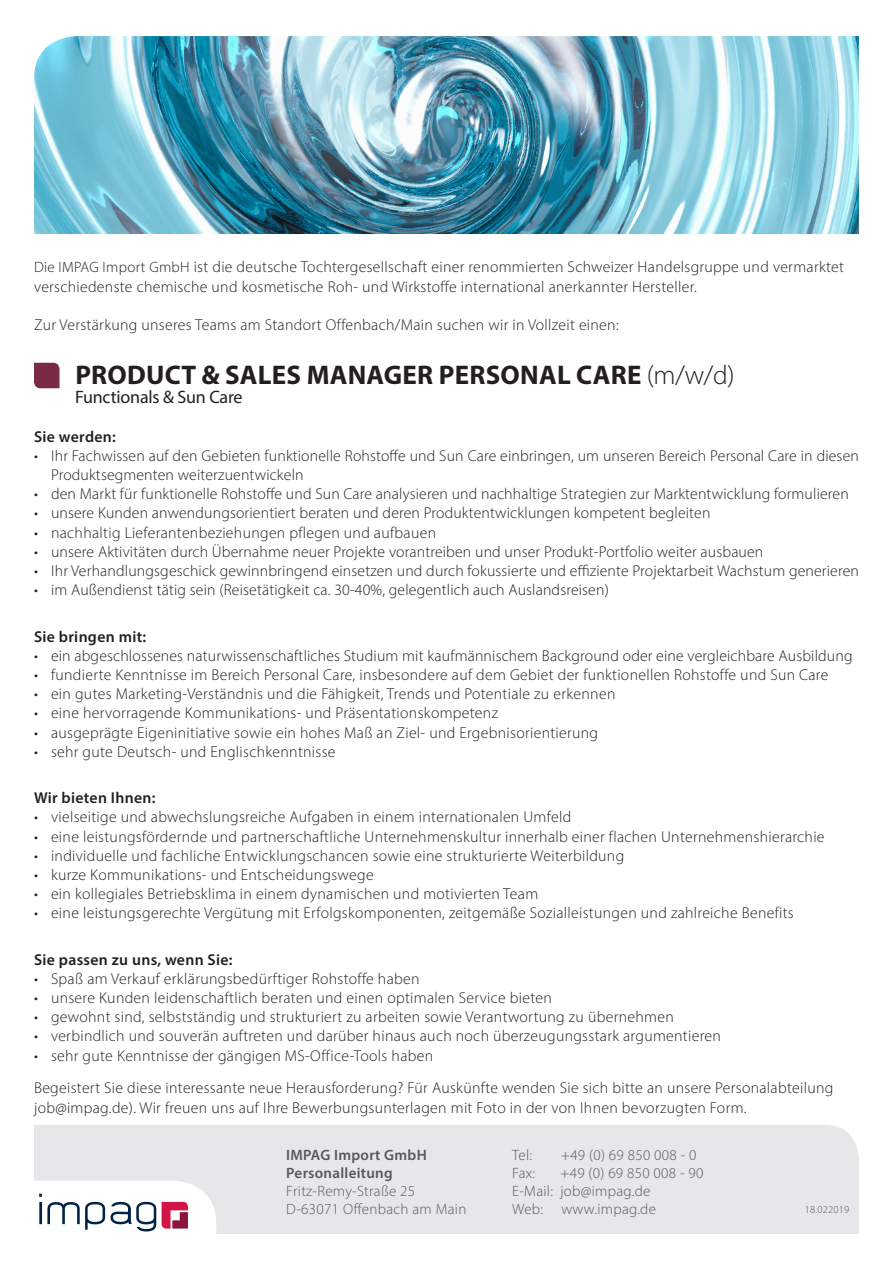
<style>
.page{position:relative;width:893px;height:1268px;background:#fff}
.page>*{position:absolute;margin:0;border:0;box-sizing:border-box;transform-origin:0 0}
.t1{font:700 27px "Myriad Pro";letter-spacing:.01em;color:#231f20}
.t2{font:18px "Myriad Pro";letter-spacing:-.01em;color:#231f20}
.t3{font:300 15.75px/19.2px "Myriad Pro";letter-spacing:.02em;color:#231f20}
.t4{font:600 15.75px "Myriad Pro";letter-spacing:.02em;color:#231f20}
.t5{font:300 15px "Myriad Pro";letter-spacing:.02em;color:#57585a}
.t6{font:600 15px "Myriad Pro";letter-spacing:.02em;color:#57585a}
.t7{font:300 10.5px "Myriad Pro";letter-spacing:.02em;color:#57585a}
.s1{font-size:15px}
.s2{font-weight:300}
</style>
<div class="page">
<div style="left:34px;top:1125px;width:825px;height:108px;background:#e6e7e9"></div>
<svg style="left:34px;top:362px;width:26px;height:26px"></svg>
<img style="left:34px;top:36px;width:825px;height:198px">
<svg style="left:34px;top:1180px;width:182px;height:53px"></svg>
<p class="t3" style="left:34px;top:257px;width:811px"><span class="s1">Die IMPAG Import GmbH</span> ist die deutsche Tochtergesellschaft einer renommierten Schweizer Handelsgruppe und vermarktet verschiedenste chemische und kosmetische Roh- und Wirkstoffe international anerkannter Hersteller.</p>
<p class="t3" style="left:34px;top:315px;width:586px">Zur Verstärkung unseres Teams am Standort Offenbach/Main suchen wir in Vollzeit einen:</p>
<p class="t1" style="left:75px;top:357px;width:661px">PRODUCT &amp; SALES MANAGER PERSONAL CARE <span class="s2">(m/w/d)</span></p>
<p class="t2" style="left:75px;top:386px;width:169px">Functionals &amp; Sun Care</p>
<p class="t4" style="left:34px;top:426px;width:83px">Sie werden:</p>
<p class="t3" style="left:51px;top:446px;width:809px;text-indent:-17px">• Ihr Fachwissen auf den Gebieten funktionelle Rohstoffe und Sun Care einbringen, um unseren Bereich Personal Care in diesen<br>Produktsegmenten weiterzuentwickeln</p>
<p class="t3" style="left:34px;top:484px;width:816px">• den Markt für funktionelle Rohstoffe und Sun Care analysieren und nachhaltige Strategien zur Marktentwicklung formulieren</p>
<p class="t3" style="left:34px;top:503px;width:678px">• unsere Kunden anwendungsorientiert beraten und deren Produktentwicklungen kompetent begleiten</p>
<p class="t3" style="left:34px;top:522px;width:404px">• nachhaltig Lieferantenbeziehungen pflegen und aufbauen</p>
<p class="t3" style="left:34px;top:542px;width:731px">• unsere Aktivitäten durch Übernahme neuer Projekte vorantreiben und unser Produkt-Portfolio weiter ausbauen</p>
<p class="t3" style="left:34px;top:561px;width:826px">• Ihr Verhandlungsgeschick gewinnbringend einsetzen und durch fokussierte und effiziente Projektarbeit Wachstum generieren</p>
<p class="t3" style="left:34px;top:580px;width:576px">• im Außendienst tätig sein (Reisetätigkeit ca. 30-40%, gelegentlich auch Auslandsreisen)</p>
<p class="t4" style="left:34px;top:626px;width:114px">Sie bringen mit:</p>
<p class="t3" style="left:34px;top:645px;width:820px">• ein abgeschlossenes naturwissenschaftliches Studium mit kaufmännischem Background oder eine vergleichbare Ausbildung</p>
<p class="t3" style="left:34px;top:665px;width:796px">• fundierte Kenntnisse im Bereich Personal Care, insbesondere auf dem Gebiet der funktionellen Rohstoffe und Sun Care</p>
<p class="t3" style="left:34px;top:684px;width:583px">• ein gutes Marketing-Verständnis und die Fähigkeit, Trends und Potentiale zu erkennen</p>
<p class="t3" style="left:34px;top:703px;width:465px">• eine hervorragende Kommunikations- und Präsentationskompetenz</p>
<p class="t3" style="left:34px;top:722px;width:566px">• ausgeprägte Eigeninitiative sowie ein hohes Maß an Ziel- und Ergebnisorientierung</p>
<p class="t3" style="left:34px;top:741px;width:303px">• sehr gute Deutsch- und Englischkenntnisse</p>
<p class="t4" style="left:34px;top:787px;width:123px">Wir bieten Ihnen:</p>
<p class="t3" style="left:34px;top:807px;width:539px">• vielseitige und abwechslungsreiche Aufgaben in einem internationalen Umfeld</p>
<p class="t3" style="left:34px;top:826px;width:792px">• eine leistungsfördernde und partnerschaftliche Unternehmenskultur innerhalb einer flachen Unternehmenshierarchie</p>
<p class="t3" style="left:34px;top:845px;width:592px">• individuelle und fachliche Entwicklungschancen sowie eine strukturierte Weiterbildung</p>
<p class="t3" style="left:34px;top:864px;width:341px">• kurze Kommunikations- und Entscheidungswege</p>
<p class="t3" style="left:34px;top:884px;width:506px">• ein kollegiales Betriebsklima in einem dynamischen und motivierten Team</p>
<p class="t3" style="left:34px;top:903px;width:761px">• eine leistungsgerechte Vergütung mit Erfolgskomponenten, zeitgemäße Sozialleistungen und zahlreiche Benefits</p>
<p class="t4" style="left:34px;top:949px;width:200px">Sie passen zu uns, wenn Sie:</p>
<p class="t3" style="left:34px;top:968px;width:387px">• Spaß am Verkauf erklärungsbedürftiger Rohstoffe haben</p>
<p class="t3" style="left:34px;top:987px;width:519px">• unsere Kunden leidenschaftlich beraten und einen optimalen Service bieten</p>
<p class="t3" style="left:34px;top:1007px;width:641px">• gewohnt sind, selbstständig und strukturiert zu arbeiten sowie Verantwortung zu übernehmen</p>
<p class="t3" style="left:34px;top:1026px;width:688px">• verbindlich und souverän auftreten und darüber hinaus auch noch überzeugungsstark argumentieren</p>
<p class="t3" style="left:34px;top:1045px;width:401px">• sehr gute Kenntnisse der gängigen MS-Office-Tools haben</p>
<p class="t3" style="left:34px;top:1078px;width:801px">Begeistert Sie diese interessante neue Herausforderung? Für Auskünfte wenden Sie sich bitte an unsere Personalabteilung job@impag.de). Wir freuen uns auf Ihre Bewerbungsunterlagen mit Foto in der von Ihnen bevorzugten Form.</p>
<p class="t6" style="left:286px;top:1144px;width:142px">IMPAG Import GmbH</p>
<p class="t6" style="left:286px;top:1162px;width:108px">Personalleitung</p>
<p class="t5" style="left:286px;top:1181px;width:130px">Fritz-Remy-Straße 25</p>
<p class="t5" style="left:286px;top:1199px;width:182px">D-63071 Offenbach am Main</p>
<p class="t5" style="left:512px;top:1145px;width:21px">Tel:</p>
<p class="t5" style="left:561px;top:1145px;width:137px">+49 (0) 69 850 008 - 0</p>
<p class="t5" style="left:512px;top:1163px;width:24px">Fax:</p>
<p class="t5" style="left:560px;top:1163px;width:144px">+49 (0) 69 850 008 - 90</p>
<p class="t5" style="left:512px;top:1181px;width:140px">E-Mail: job@impag.de</p>
<p class="t5" style="left:512px;top:1199px;width:145px">Web: www.impag.de</p>
<p class="t7" style="left:805px;top:1202px;width:46px">18.022019</p>
</div>
